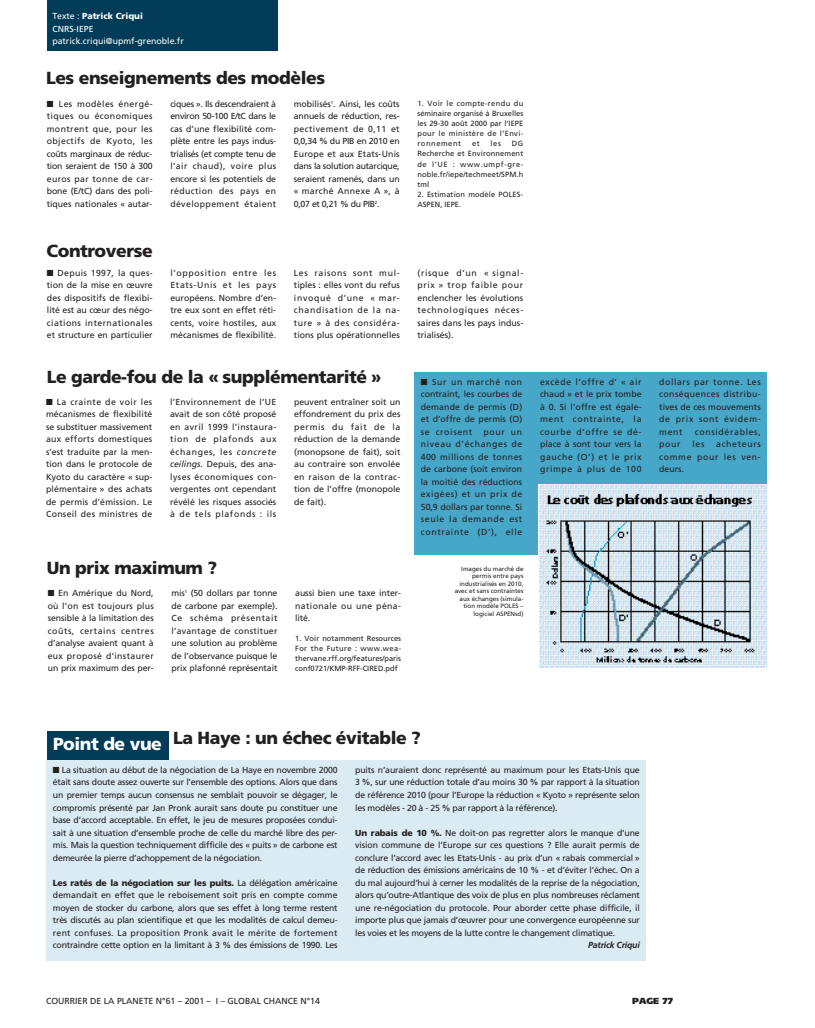
<style>
.page{position:relative;width:815px;height:1028px;background:#fff}
.page>*{position:absolute;margin:0;border:0;box-sizing:border-box;transform-origin:0 0}
.t1{font:900 17.5px "Frutiger";letter-spacing:-.025em;color:#231f20}
.t2{font:900 17.5px "Frutiger";letter-spacing:-.025em;color:#fff}
.t3{font:8.75px/12.5px "Frutiger";color:#231f20;text-align:justify}
.t4{font:8.75px/12.5px "Frutiger";color:#fff}
.t5{font:8.75px "Frutiger";letter-spacing:.075em;color:#231f20}
.t6{font:italic 700 8.75px "Frutiger";letter-spacing:-.025em;color:#231f20}
.t7{font:900 8.75px "Frutiger";color:#231f20}
.t8{font:7.5px/10.1px "Frutiger";letter-spacing:.01em;color:#231f20;text-align:justify}
.t9{font:6.25px/7.5px "Frutiger";color:#231f20;text-align:right}
.s1{font-weight:900}
.s2{font-style:italic}
</style>
<div class="page">
<div style="left:47px;top:731px;width:121px;height:37px;background:#003b57"></div>
<div style="left:415px;top:372px;width:352px;height:182px;background:#47a7c9"></div>
<div style="left:47px;top:760px;width:599px;height:200px;background:#daebf4"></div>
<img style="left:539px;top:484px;width:228px;height:183px">
<div style="left:47px;top:0;width:231px;height:51px;background:#003b57"></div>
<p class="t4" style="left:52px;top:10px;width:133px">Texte : <span class="s1">Patrick Criqui<br></span>CNRS-IEPE patrick.criqui@upmf-grenoble.fr</p>
<h1 class="t1" style="left:46px;top:71px;width:281px">Les enseignements des modèles</h1>
<p class="t3" style="left:47px;top:98px;width:107px">■ Les modèles énergé&shy;tiques ou économiques montrent que, pour les objectifs de Kyoto, les coûts marginaux de réduc&shy;tion seraient de 150 à 300 euros par tonne de car&shy;bone (E/tC) dans des poli&shy;tiques nationales « autar-</p>
<p class="t3" style="left:170px;top:98px;width:107px">ciques ». Ils descendraient à environ 50-100 E/tC dans le cas d’une flexibilité com&shy;plète entre les pays indus&shy;trialisés (et compte tenu de l’air chaud), voire plus encore si les potentiels de réduction des pays en développement étaient</p>
<p class="t3" style="left:294px;top:98px;width:107px">mobilisés<sup>1</sup>. Ainsi, les coûts annuels de réduction, res&shy;pectivement de 0,11 et 0,0,34 % du PIB en 2010 en Europe et aux Etats-Unis dans la solution autarcique, seraient ramenés, dans un « marché Annexe A », à 0,07 et 0,21 % du PIB<sup>2</sup>.</p>
<p class="t8" style="left:417px;top:99px;width:107px">1. Voir le compte-rendu du séminaire organisé à Bruxelles les 29-30 août 2000 par l’IEPE pour le ministère de l’Envi&shy;ronnement</p>
<p class="t8" style="left:472px;top:139px;width:9px">et</p>
<p class="t8" style="left:491px;top:139px;width:12px">les</p>
<p class="t8" style="left:417px;top:139px;width:107px;text-indent:94px">DG Recherche et Environnement de l’UE : www.umpf-gre&shy;noble.fr/iepe/techmeet/SPM.h tml</p>
<p class="t8" style="left:417px;top:190px;width:107px">2. Estimation modèle POLES-<br>ASPEN, IEPE.</p>
<h1 class="t1" style="left:47px;top:244px;width:108px">Controverse</h1>
<p class="t3" style="left:47px;top:267px;width:107px">■ Depuis 1997, la ques&shy;tion de la mise en œuvre des dispositifs de flexibi&shy;lité est au cœur des négo&shy;ciations internationales et structure en particulier</p>
<p class="t3" style="left:170px;top:267px;width:107px">l’opposition entre les Etats-Unis et les pays européens. Nombre d’en&shy;tre eux sont en effet réti&shy;cents, voire hostiles, aux mécanismes de flexibilité.</p>
<p class="t3" style="left:294px;top:267px;width:107px">Les raisons sont mul&shy;tiples : elles vont du refus invoqué d’une « mar&shy;chandisation de la na&shy;ture » à des considéra&shy;tions plus opérationnelles</p>
<p class="t3" style="left:417px;top:267px;width:107px">(risque d’un « signal&shy;prix » trop faible pour enclencher les évolutions technologiques néces&shy;saires dans les pays indus&shy;trialisés).</p>
<h1 class="t1" style="left:47px;top:370px;width:336px">Le garde-fou de la « supplémentarité »</h1>
<p class="t3" style="left:46px;top:396px;width:108px">■ La crainte de voir les mécanismes de flexibilité se substituer massivement aux efforts domestiques s’est traduite par la men&shy;tion dans le protocole de Kyoto du caractère « sup&shy;plémentaire » des achats de permis d’émission. Le Conseil des ministres de</p>
<p class="t3" style="left:170px;top:396px;width:108px">l’Environnement de l’UE avait de son côté proposé en avril 1999 l’instaura&shy;tion de plafonds aux échanges, les <span class="s2">concrete ceilings</span>. Depuis, des ana&shy;lyses économiques con&shy;vergentes ont cependant révélé les risques associés à de tels plafonds : ils</p>
<p class="t3" style="left:294px;top:396px;width:108px">peuvent entraîner soit un effondrement du prix des permis du fait de la réduction de la demande (monopsone de fait), soit au contraire son envolée en raison de la contrac&shy;tion de l’offre (monopole de fait).</p>
<h1 class="t1" style="left:47px;top:560px;width:172px">Un prix maximum ?</h1>
<p class="t3" style="left:48px;top:587px;width:108px">■ En Amérique du Nord, où l’on est toujours plus sensible à la limitation des coûts, certains centres d’analyse avaient quant à eux proposé d’instaurer un prix maximum des per-</p>
<p class="t3" style="left:171px;top:587px;width:108px">mis<sup>1</sup> (50 dollars par tonne de carbone par exemple).<br>Ce schéma présentait l’avantage de constituer une solution au problème de l’observance puisque le prix plafonné représentait</p>
<p class="t3" style="left:295px;top:587px;width:108px">aussi bien une taxe inter&shy;nationale ou une péna&shy;lité.</p>
<p class="t8" style="left:295px;top:634px;width:108px">1. Voir notamment Resources For the Future : www.wea&shy;thervane.rff.org/features/paris conf0721/KMP-RFF-CIRED.pdf</p>
<p class="t3" style="left:421px;top:376px;width:103px">■ Sur un marché non contraint, les courbes de demande de permis (D) et d’offre de permis (O) se croisent</p>
<p class="t3" style="left:421px;top:426px;width:103px;text-indent:63px">pour un niveau d’échanges de 400 millions de tonnes de carbone (soit environ la moitié des réductions exigées) et un prix de 50,9 dollars par tonne. Si seule la demande est contrainte (D’), elle</p>
<p class="t9" style="left:455px;top:565px;width:70px">Images du marché de permis entre pays industrialisés en 2010, avec et sans contraintes aux échanges (simula&shy;tion modèle POLES – logiciel ASPENsd)</p>
<p class="t3" style="left:540px;top:376px;width:103px">excède l’offre d’ « air chaud » et le prix tombe à 0. Si l’offre est égale&shy;ment contrainte, la courbe d’offre se dé&shy;place à sont tour vers la gauche (O’) et le prix grimpe à plus de 100</p>
<p class="t3" style="left:659px;top:376px;width:103px">dollars par tonne. Les conséquences distribu&shy;tives de ces mouvements de prix sont évidem&shy;ment</p>
<p class="t5" style="left:695px;top:428px;width:67px">considérables,</p>
<p class="t3" style="left:659px;top:438px;width:103px;text-indent:57px">acheteurs comme pour les ven&shy;deurs.</p>
<p class="t3" style="left:659px;top:438px;width:23px">pour</p>
<p class="t3" style="left:692px;top:438px;width:14px">les</p>
<h1 class="t2" style="left:53px;top:736px;width:110px">Point de vue</h1>
<h1 class="t1" style="left:173px;top:731px;width:249px">La Haye : un échec évitable ?</h1>
<p class="t3" style="left:53px;top:764px;width:286px">■ La situation au début de la négociation de La Haye en novembre 2000 était sans doute assez ouverte sur l’ensemble des options. Alors que dans un premier temps aucun consensus ne semblait pouvoir se dégager, le compromis présenté par Jan Pronk aurait sans doute pu constituer une base d’accord acceptable. En effet, le jeu de mesures proposées condui&shy;sait à une situation d’ensemble proche de celle du marché libre des per&shy;mis. Mais la question techniquement difficile des « puits » de carbone est demeurée la pierre d’achoppement de la négociation.</p>
<p class="t3" style="left:53px;top:877px;width:286px"><span class="s1">Les ratés de la négociation sur les puits.</span> La délégation américaine demandait en effet que le reboisement soit pris en compte comme moyen de stocker du carbone, alors que ses effet à long terme restent très discutés au plan scientifique et que les modalités de calcul demeu&shy;rent confuses. La proposition Pronk avait le mérite de fortement contraindre cette option en la limitant à 3 % des émissions de 1990. Les</p>
<p class="t3" style="left:355px;top:764px;width:286px">puits n’auraient donc représenté au maximum pour les Etats-Unis que 3 %, sur une réduction totale d’au moins 30 % par rapport à la situation de référence 2010 (pour l’Europe la réduction « Kyoto » représente selon les modèles - 20 à - 25 % par rapport à la référence).</p>
<p class="t3" style="left:355px;top:827px;width:286px"><span class="s1">Un rabais de 10 %.</span> Ne doit-on pas regretter alors le manque d’une vision commune de l’Europe sur ces questions ? Elle aurait permis de conclure l’accord avec les Etats-Unis - au prix d’un « rabais commercial » de réduction des émissions américains de 10 % - et d’éviter l’échec. On a du mal aujourd’hui à cerner les modalités de la reprise de la négociation, alors qu’outre-Atlantique des voix de plus en plus nombreuses réclament une re-négociation du protocole. Pour aborder cette phase difficile, il importe plus que jamais d’œuvrer pour une convergence européenne sur les voies et les moyens de la lutte contre le changement climatique.</p>
<p class="t6" style="left:588px;top:941px;width:53px">Patrick Criqui</p>
<p class="t3" style="left:46px;top:995px;width:275px">COURRIER DE LA PLANETE N°61 – 2001 – I – GLOBAL CHANCE N°14</p>
<p class="t7" style="left:632px;top:997px;width:42px">PAGE 77</p>
</div>
